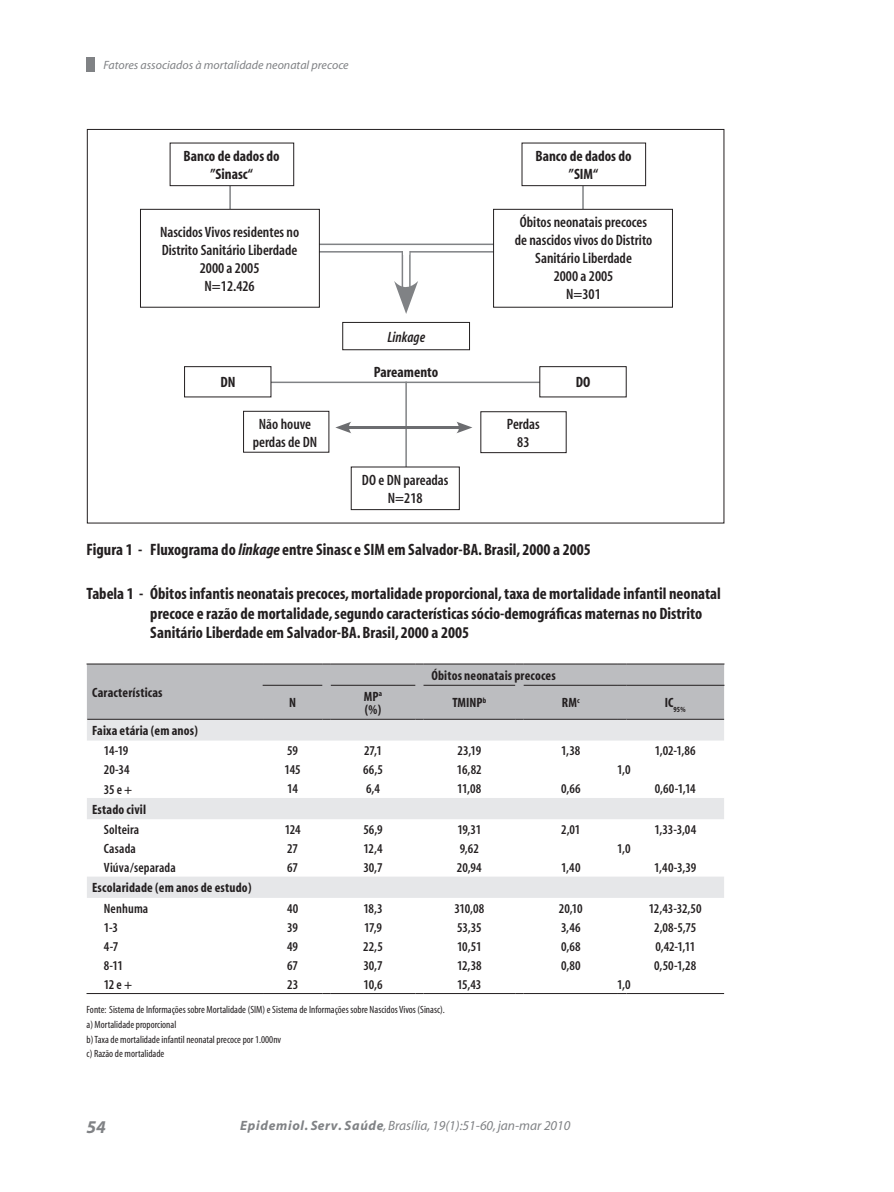
<style>
.page{position:relative;width:894px;height:1192px;background:#fff}
.page>*{position:absolute;margin:0;border:0;box-sizing:border-box;transform-origin:0 0}
.t1{font:italic 700 18px "Myriad";color:#808285}
.t2{font:700 condensed 16.5px/19.5px "Myriad";color:#231f20}
.t3{font:600 condensed 15px/18px "Myriad";color:#231f20;text-align:center}
.t4{font:700 condensed 15px/18px "Myriad";color:#231f20;text-align:center}
.t5{font:italic 600 condensed 15px "Myriad";color:#231f20}
.t6{font:600 condensed 13.5px "Myriad";color:#231f20}
.t7{font:700 condensed 13.5px/13.5px "Myriad";letter-spacing:.01em;color:#231f20}
.t8{font:italic 13.5px "Myriad";color:#808285}
.t9{font:italic 12px "Myriad";color:#808285}
.t10{font:condensed 10.5px/14.7px "Myriad";color:#231f20}
.t11{font:700 condensed 7.8px "Myriad";color:#231f20}
.s1{font-style:italic}
.s2{font-weight:700}
</style>
<div class="page">
<div style="left:87px;top:57px;width:8px;height:15px;background:#808285"></div>
<svg style="left:87px;top:720px;width:637px;height:178px"></svg>
<hr style="left:87px;top:993px;width:176px;height:1px;background:#231f20">
<hr style="left:263px;top:993px;width:59px;height:1px;background:#231f20">
<hr style="left:331px;top:993px;width:84px;height:1px;background:#231f20">
<hr style="left:424px;top:993px;width:91px;height:1px;background:#231f20">
<hr style="left:524px;top:993px;width:94px;height:1px;background:#231f20">
<hr style="left:626px;top:993px;width:98px;height:1px;background:#231f20">
<svg style="left:87px;top:664px;width:637px;height:56px;background:#b6b7ba"></svg>
<hr style="left:626px;top:719px;width:98px;height:1px;background:#231f20">
<hr style="left:264px;top:382px;width:302px;height:1px;background:#808285">
<hr style="left:582px;top:156px;width:2px;height:124px;background:#808285">
<hr style="left:229px;top:155px;width:2px;height:125px;background:#808285">
<hr style="left:405px;top:382px;width:2px;height:105px;background:#808285">
<hr style="left:409px;top:251px;width:2px;height:44px;background:#808285">
<hr style="left:402px;top:251px;width:1px;height:44px;background:#808285">
<svg style="left:394px;top:281px;width:24px;height:33px"></svg>
<hr style="left:294px;top:244px;width:248px;height:1px;background:#808285">
<hr style="left:294px;top:251px;width:248px;height:2px;background:#808285">
<div style="left:170px;top:143px;width:124px;height:43px;background:#fff"></div>
<div style="left:170px;top:143px;width:124px;height:43px;border:1px solid #231f20"></div>
<div style="left:522px;top:143px;width:124px;height:43px;background:#fff"></div>
<div style="left:522px;top:143px;width:124px;height:43px;border:1px solid #231f20"></div>
<div style="left:140px;top:209px;width:179px;height:98px;background:#fff"></div>
<div style="left:140px;top:209px;width:180px;height:99px;border:1px solid #231f20"></div>
<div style="left:342px;top:322px;width:128px;height:28px;border:1px solid #231f20"></div>
<div style="left:185px;top:367px;width:86px;height:30px;background:#fff"></div>
<div style="left:184px;top:366px;width:87px;height:31px;border:1px solid #231f20"></div>
<div style="left:540px;top:367px;width:86px;height:30px;background:#fff"></div>
<div style="left:539px;top:366px;width:88px;height:31px;border:1px solid #231f20"></div>
<div style="left:243px;top:411px;width:86px;height:42px;border:1px solid #231f20"></div>
<div style="left:351px;top:467px;width:108px;height:43px;background:#fff"></div>
<div style="left:351px;top:467px;width:109px;height:43px;border:1px solid #231f20"></div>
<hr style="left:346px;top:426px;width:116px;height:3px;background:#6c6d70">
<svg style="left:335px;top:422px;width:16px;height:11px"></svg>
<svg style="left:457px;top:422px;width:15px;height:11px"></svg>
<svg style="left:403px;top:251px;width:7px;height:5px"></svg>
<div style="left:494px;top:209px;width:178px;height:98px;background:#fff"></div>
<div style="left:493px;top:209px;width:180px;height:99px;border:1px solid #231f20"></div>
<div style="left:480px;top:411px;width:87px;height:42px;border:1px solid #231f20"></div>
<p class="t9" style="left:103px;top:59px;width:247px">Fatores associados à mortalidade neonatal precoce</p>
<p class="t4" style="left:184px;top:147px;width:98px">Banco de dados do ”Sinasc“</p>
<p class="t4" style="left:536px;top:147px;width:98px">Banco de dados do ”SIM“</p>
<p class="t3" style="left:160px;top:224px;width:141px">Nascidos Vivos residentes no<br>Distrito Sanitário Liberdade<br>2000 a 2005<br>N=12.426</p>
<p class="t3" style="left:515px;top:214px;width:139px">Óbitos neonatais precoces de nascidos vivos do Distrito<br>Sanitário Liberdade<br>2000 a 2005<br>N=301</p>
<p class="t5" style="left:388px;top:330px;width:39px">Linkage</p>
<p class="t4" style="left:220px;top:374px;width:17px">DN</p>
<p class="t4" style="left:576px;top:374px;width:16px">DO</p>
<p class="t3" style="left:507px;top:415px;width:34px">Perdas<br>83</p>
<p class="t4" style="left:374px;top:363px;width:66px">Pareamento</p>
<p class="t3" style="left:253px;top:415px;width:66px">Não houve perdas de DN</p>
<p class="t3" style="left:362px;top:471px;width:88px">DO e DN pareadas<br>N=218</p>
<p class="t2" style="left:87px;top:540px;width:506px">Figura 1 - Fluxograma do <span class="s1">linkage</span> entre Sinasc e SIM em Salvador-BA. Brasil, 2000 a 2005</p>
<p class="t2" style="left:150px;top:585px;width:572px;text-indent:-64px">Tabela 1 - Óbitos infantis neonatais precoces, mortalidade proporcional, taxa de mortalidade infantil neonatal precoce e razão de mortalidade, segundo características sócio-demográficas maternas no Distrito<br>Sanitário Liberdade em Salvador-BA. Brasil, 2000 a 2005</p>
<p class="t7" style="left:92px;top:686px;width:72px">Características</p>
<p class="t7" style="left:431px;top:669px;width:126px">Óbitos neonatais precoces</p>
<p class="t7" style="left:289px;top:697px;width:8px">N</p>
<p class="t7" style="left:364px;top:690px;width:20px">MP<sup>a </sup>(%)</p>
<p class="t7" style="left:452px;top:697px;width:35px">TMINP<sup>b</sup></p>
<p class="t7" style="left:562px;top:697px;width:19px">RM<sup>c</sup></p>
<p class="t11" style="left:665px;top:705px;width:22px"><sup>IC</sup>95%</p>
<p class="t7" style="left:92px;top:724px;width:107px">Faixa etária (em anos)</p>
<p class="t6" style="left:104px;top:744px;width:26px">14-19</p>
<p class="t6" style="left:287px;top:744px;width:12px">59</p>
<p class="t6" style="left:364px;top:744px;width:19px">27,1</p>
<p class="t6" style="left:457px;top:744px;width:25px">23,19</p>
<p class="t6" style="left:561px;top:744px;width:21px">1,38</p>
<p class="t6" style="left:655px;top:744px;width:43px">1,02-1,86</p>
<p class="t6" style="left:104px;top:763px;width:27px">20-34</p>
<p class="t6" style="left:285px;top:763px;width:18px">145</p>
<p class="t6" style="left:363px;top:763px;width:21px">66,5</p>
<p class="t6" style="left:457px;top:763px;width:26px">16,82</p>
<p class="t6" style="left:617px;top:763px;width:15px">1,0</p>
<p class="t6" style="left:104px;top:782px;width:30px">35 e +</p>
<p class="t6" style="left:287px;top:782px;width:12px">14</p>
<p class="t6" style="left:366px;top:782px;width:16px">6,4</p>
<p class="t6" style="left:457px;top:782px;width:26px">11,08</p>
<p class="t6" style="left:561px;top:782px;width:21px">0,66</p>
<p class="t6" style="left:655px;top:782px;width:42px">0,60-1,14</p>
<p class="t7" style="left:92px;top:803px;width:55px">Estado civil</p>
<p class="t6" style="left:104px;top:823px;width:37px">Solteira</p>
<p class="t6" style="left:285px;top:823px;width:17px">124</p>
<p class="t6" style="left:363px;top:823px;width:21px">56,9</p>
<p class="t6" style="left:457px;top:823px;width:25px">19,31</p>
<p class="t6" style="left:561px;top:823px;width:21px">2,01</p>
<p class="t6" style="left:654px;top:823px;width:43px">1,33-3,04</p>
<p class="t6" style="left:104px;top:842px;width:33px">Casada</p>
<p class="t6" style="left:287px;top:842px;width:12px">27</p>
<p class="t6" style="left:364px;top:842px;width:21px">12,4</p>
<p class="t6" style="left:460px;top:842px;width:21px">9,62</p>
<p class="t6" style="left:617px;top:842px;width:15px">1,0</p>
<p class="t6" style="left:104px;top:861px;width:73px">Viúva/separada</p>
<p class="t6" style="left:287px;top:861px;width:12px">67</p>
<p class="t6" style="left:363px;top:861px;width:21px">30,7</p>
<p class="t6" style="left:457px;top:861px;width:26px">20,94</p>
<p class="t6" style="left:561px;top:861px;width:21px">1,40</p>
<p class="t6" style="left:654px;top:861px;width:44px">1,40-3,39</p>
<p class="t7" style="left:92px;top:881px;width:161px">Escolaridade (em anos de estudo)</p>
<p class="t6" style="left:104px;top:901px;width:46px">Nenhuma</p>
<p class="t6" style="left:287px;top:901px;width:13px">40</p>
<p class="t6" style="left:363px;top:901px;width:21px">18,3</p>
<p class="t6" style="left:454px;top:901px;width:31px">310,08</p>
<p class="t6" style="left:559px;top:901px;width:25px">20,10</p>
<p class="t6" style="left:649px;top:901px;width:54px">12,43-32,50</p>
<p class="t6" style="left:104px;top:920px;width:16px">1-3</p>
<p class="t6" style="left:287px;top:920px;width:12px">39</p>
<p class="t6" style="left:364px;top:920px;width:19px">17,9</p>
<p class="t6" style="left:457px;top:920px;width:26px">53,35</p>
<p class="t6" style="left:561px;top:920px;width:21px">3,46</p>
<p class="t6" style="left:654px;top:920px;width:44px">2,08-5,75</p>
<p class="t6" style="left:104px;top:940px;width:16px">4-7</p>
<p class="t6" style="left:287px;top:940px;width:12px">49</p>
<p class="t6" style="left:363px;top:940px;width:21px">22,5</p>
<p class="t6" style="left:457px;top:940px;width:26px">10,51</p>
<p class="t6" style="left:561px;top:940px;width:21px">0,68</p>
<p class="t6" style="left:655px;top:940px;width:41px">0,42-1,11</p>
<p class="t6" style="left:104px;top:959px;width:21px">8-11</p>
<p class="t6" style="left:287px;top:959px;width:12px">67</p>
<p class="t6" style="left:363px;top:959px;width:21px">30,7</p>
<p class="t6" style="left:457px;top:959px;width:26px">12,38</p>
<p class="t6" style="left:561px;top:959px;width:21px">0,80</p>
<p class="t6" style="left:654px;top:959px;width:44px">0,50-1,28</p>
<p class="t6" style="left:104px;top:978px;width:30px">12 e +</p>
<p class="t6" style="left:287px;top:978px;width:13px">23</p>
<p class="t6" style="left:364px;top:978px;width:21px">10,6</p>
<p class="t6" style="left:457px;top:978px;width:26px">15,43</p>
<p class="t6" style="left:617px;top:978px;width:15px">1,0</p>
<p class="t10" style="left:87px;top:1003px;width:360px">Fonte: Sistema de Informações sobre Mortalidade (SIM) e Sistema de Informações sobre Nascidos Vivos (Sinasc). a) Mortalidade proporcional<br>b) Taxa de mortalidade infantil neonatal precoce por 1.000nv<br>c) Razão de mortalidade</p>
<p class="t1" style="left:87px;top:1118px;width:21px">54</p>
<p class="t8" style="left:240px;top:1119px;width:332px"><span class="s2">Epidemiol. Serv. Saúde</span>, Brasília, 19(1):51-60, jan-mar 2010</p>
</div>
